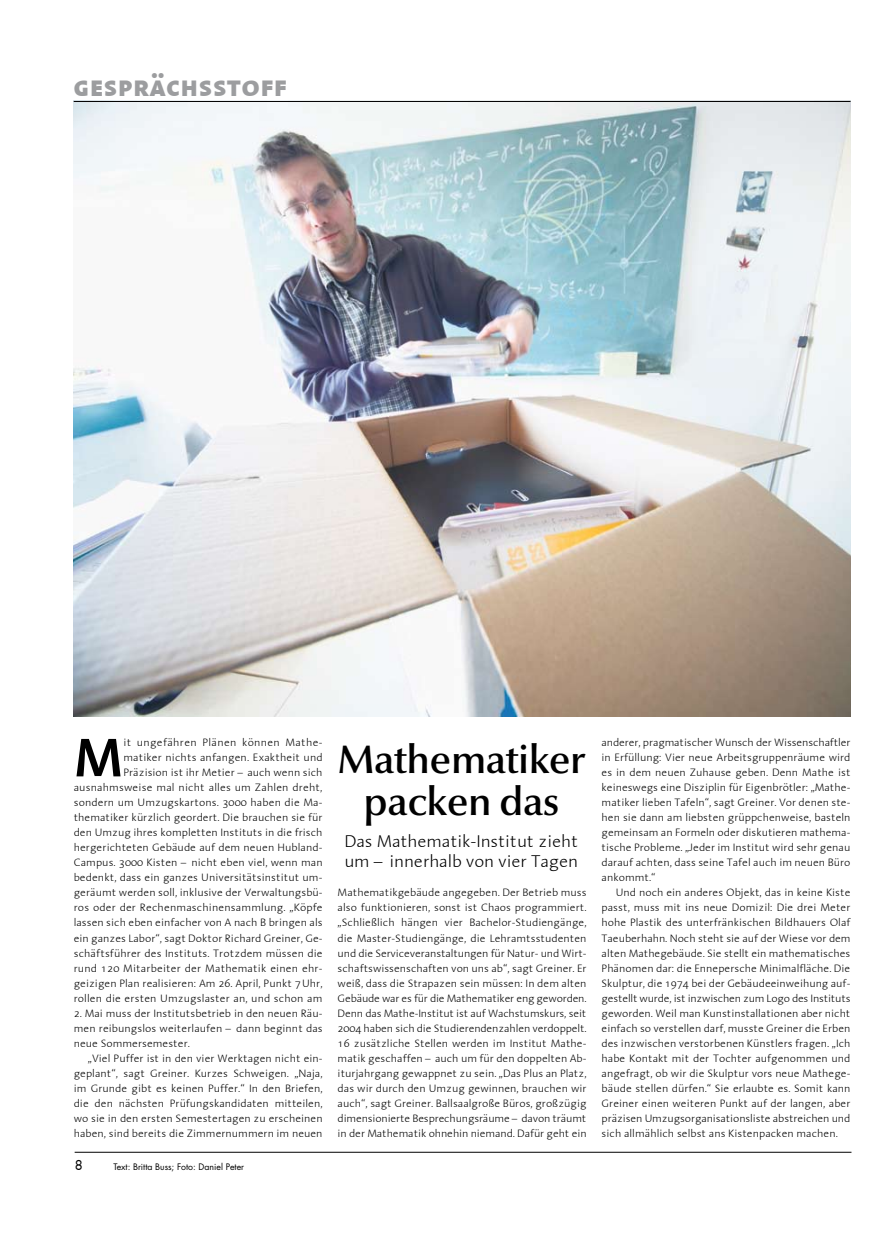
<style>
.page{position:relative;width:886px;height:1241px;background:#fff}
.page>*{position:absolute;margin:0;border:0;box-sizing:border-box;transform-origin:0 0}
.t1{font:600 55.5px "Linotype Aroma";color:#000}
.t2{font:600 40px/42.5px "Optima Nova LT";letter-spacing:-.01em;color:#000;text-align:center}
.t3{font:700 31.88px "Linotype Aroma SC";color:#9c9d9f}
.t4{font:300 17.5px/20px "Linotype Aroma";letter-spacing:-.01em;color:#000}
.t5{font:300 11px/15px "Linotype Aroma";color:#000;text-align:right}
.t6{font:300 11px "Linotype Aroma";letter-spacing:-.02em;color:#000}
.t7{font:8.75px "Futura";color:#000}
</style>
<div class="page">
<img style="left:74px;top:102px;width:776px;height:614px">
<hr style="left:75px;top:1151px;width:776px;height:1px;background:#000">
<hr style="left:74px;top:101px;width:776px;height:1px;background:#000">
<p class="t3" style="left:73px;top:64px;width:216px">gesprächsstoff</p>
<p class="t5" style="left:74px;top:734px;width:250px">it ungefähren Plänen können Mathe-<br>matiker nichts anfangen. Exaktheit und<br>Präzision ist ihr Metier – auch wenn sich ausnahmsweise mal nicht alles um Zahlen dreht, sondern um Umzugskartons. 3000 haben die Ma&shy;thematiker kürzlich geordert. Die brauchen sie für den Umzug ihres kompletten Instituts in die frisch hergerichteten Gebäude auf dem neuen Hubland-Campus. 3000 Kisten – nicht eben viel, wenn man bedenkt, dass ein ganzes Universitätsinstitut um&shy;geräumt werden soll, inklusive der Verwaltungsbü&shy;ros oder der Rechenmaschinensammlung. „Köpfe lassen sich eben einfacher von A nach B bringen als ein ganzes Labor“, sagt Doktor Richard Greiner, Ge&shy;schäftsführer des Instituts. Trotzdem müssen die rund 120 Mitarbeiter der Mathematik einen ehr&shy;geizigen Plan realisieren: Am 26. April, Punkt 7Uhr, rollen die ersten Umzugslaster an, und schon am</p>
<p class="t5" style="left:74px;top:1004px;width:250px">2. Mai muss der Institutsbetrieb in den neuen Räu-</p>
<p class="t5" style="left:74px;top:1019px;width:251px">men reibungslos weiterlaufen – dann beginnt das</p>
<p class="t5" style="left:74px;top:1034px;width:118px">neue Sommersemester.</p>
<p class="t5" style="left:88px;top:1049px;width:236px">„Viel Puffer ist in den vier Werktagen nicht ein-</p>
<p class="t5" style="left:74px;top:1064px;width:250px">geplant“, sagt Greiner. Kurzes Schweigen. „Naja,</p>
<p class="t5" style="left:74px;top:1079px;width:250px">im Grunde gibt es keinen Puffer.“ In den Briefen,</p>
<p class="t5" style="left:74px;top:1094px;width:250px">die den nächsten Prüfungskandidaten mitteilen,</p>
<p class="t5" style="left:74px;top:1109px;width:250px">wo sie in den ersten Semestertagen zu erscheinen</p>
<p class="t5" style="left:74px;top:1124px;width:250px">haben, sind bereits die Zimmernummern im neuen</p>
<p class="t1" style="left:74px;top:721px;width:51px">M</p>
<p class="t7" style="left:113px;top:1160px;width:132px">Text: Britta Buss; Foto: Daniel Peter</p>
<p class="t2" style="left:338px;top:738px;width:248px">Mathematiker packen das</p>
<p class="t4" style="left:344px;top:831px;width:235px">Das Mathematik-Institut zieht um – innerhalb von vier Tagen</p>
<p class="t5" style="left:338px;top:884px;width:251px;text-align:justify">Mathematikgebäude angegeben. Der Betrieb muss also funktionieren, sonst ist Chaos programmiert. „Schließlich hängen vier Bachelor-Studiengänge, die Master-Studiengänge, die Lehramtsstudenten und die Serviceveranstaltungen für Natur- und Wirt&shy;schaftswissenschaften von uns ab“, sagt Greiner. Er weiß, dass die Strapazen sein müssen: In dem alten Gebäude war es für die Mathematiker eng geworden.<br>Denn das Mathe-Institut ist auf Wachstumskurs, seit 2004 haben sich die Studierendenzahlen verdoppelt.<br>16 zusätzliche Stellen werden im Institut Mathe&shy;matik geschaffen – auch um für den doppelten Ab&shy;iturjahrgang gewappnet zu sein. „Das Plus an Platz, das wir durch den Umzug gewinnen, brauchen wir auch“, sagt Greiner. Ballsaalgroße Büros, großzügig dimensionierte Besprechungsräume – davon träumt in der Mathematik ohnehin niemand. Dafür geht ein</p>
<p class="t5" style="left:601px;top:734px;width:251px">anderer, pragmatischer Wunsch der Wissenschaftler</p>
<p class="t5" style="left:601px;top:749px;width:250px">in Erfüllung: Vier neue Arbeitsgruppenräume wird</p>
<p class="t5" style="left:601px;top:764px;width:250px">es in dem neuen Zuhause geben. Denn Mathe ist</p>
<p class="t5" style="left:601px;top:779px;width:250px">keineswegs eine Disziplin für Eigenbrötler: „Mathe-</p>
<p class="t5" style="left:601px;top:794px;width:250px">matiker lieben Tafeln“, sagt Greiner. Vor denen ste-</p>
<p class="t5" style="left:601px;top:809px;width:250px">hen sie dann am liebsten grüppchenweise, basteln</p>
<p class="t5" style="left:601px;top:824px;width:250px">gemeinsam an Formeln oder diskutieren mathema-</p>
<p class="t5" style="left:601px;top:839px;width:250px">tische Probleme. „Jeder im Institut wird sehr genau</p>
<p class="t5" style="left:601px;top:854px;width:250px">darauf achten, dass seine Tafel auch im neuen Büro</p>
<p class="t5" style="left:601px;top:869px;width:56px">ankommt.“</p>
<p class="t5" style="left:616px;top:884px;width:236px">Und noch ein anderes Objekt, das in keine Kiste</p>
<p class="t5" style="left:601px;top:899px;width:250px">passt, muss mit ins neue Domizil: Die drei Meter</p>
<p class="t5" style="left:601px;top:914px;width:250px">hohe Plastik des unterfränkischen Bildhauers Olaf</p>
<p class="t5" style="left:601px;top:929px;width:251px">Taeuberhahn. Noch steht sie auf der Wiese vor dem</p>
<p class="t5" style="left:601px;top:944px;width:250px">alten Mathegebäude. Sie stellt ein mathematisches</p>
<p class="t5" style="left:601px;top:959px;width:250px">Phänomen dar: die Ennepersche Minimalfläche. Die</p>
<p class="t5" style="left:601px;top:974px;width:250px">Skulptur, die 1974 bei der Gebäudeeinweihung auf-</p>
<p class="t6" style="left:601px;top:990px;width:250px">gestellt wurde, ist inzwischen zum Logo des Instituts</p>
<p class="t5" style="left:601px;top:1004px;width:250px">geworden. Weil man Kunstinstallationen aber nicht</p>
<p class="t5" style="left:601px;top:1019px;width:250px">einfach so verstellen darf, musste Greiner die Erben</p>
<p class="t5" style="left:601px;top:1034px;width:250px">des inzwischen verstorbenen Künstlers fragen. „Ich</p>
<p class="t5" style="left:601px;top:1049px;width:250px">habe Kontakt mit der Tochter aufgenommen und</p>
<p class="t5" style="left:601px;top:1064px;width:250px">angefragt, ob wir die Skulptur vors neue Mathege-</p>
<p class="t5" style="left:601px;top:1079px;width:250px">bäude stellen dürfen.“ Sie erlaubte es. Somit kann</p>
<p class="t5" style="left:601px;top:1094px;width:250px">Greiner einen weiteren Punkt auf der langen, aber</p>
<p class="t5" style="left:601px;top:1109px;width:250px">präzisen Umzugsorganisationsliste abstreichen und</p>
<p class="t5" style="left:601px;top:1124px;width:238px">sich allmählich selbst ans Kistenpacken machen.</p>
</div>
